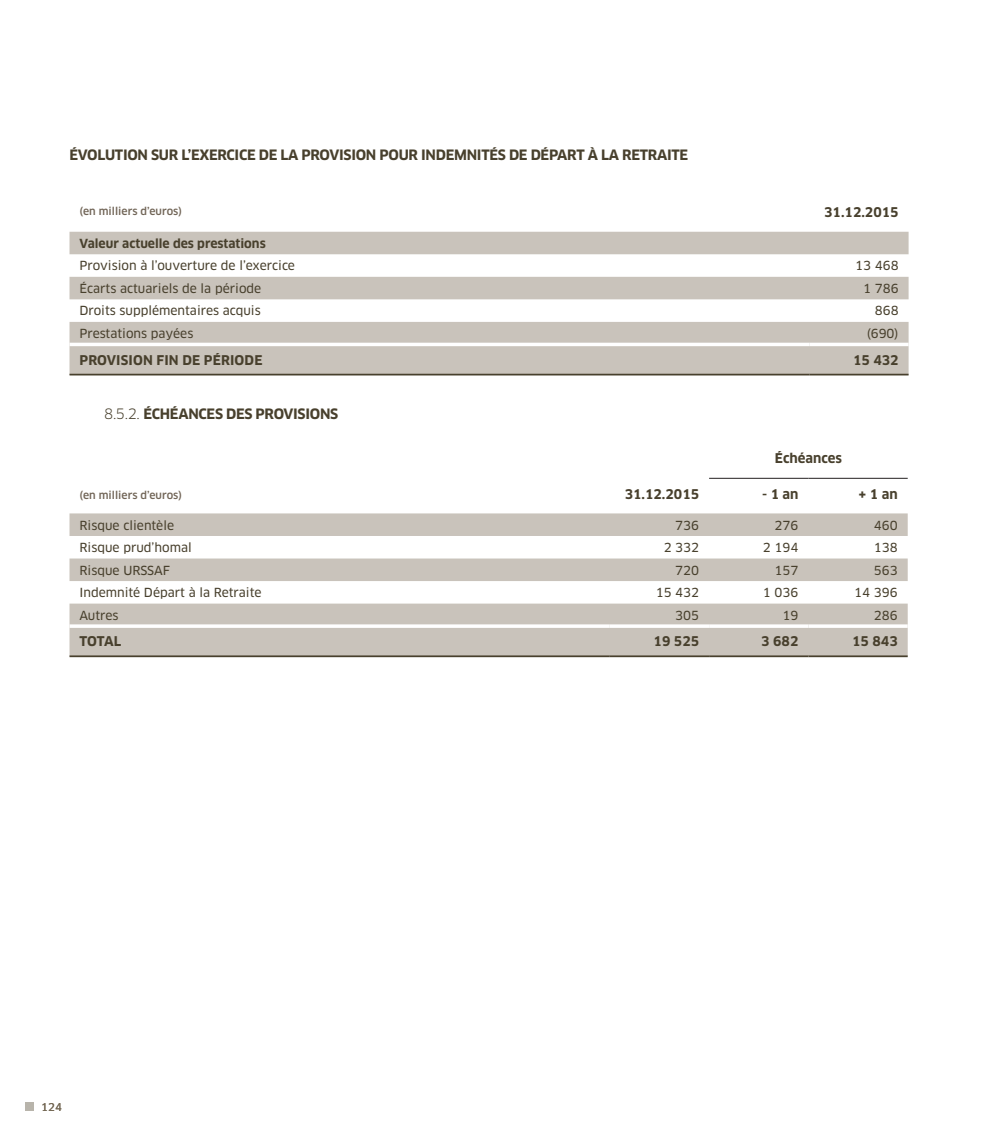
<style>
.page{position:relative;width:993px;height:1141px;background:#fff}
.page>*{position:absolute;margin:0;border:0;box-sizing:border-box;transform-origin:0 0}
.t1{font:700 14px "Clan OT";letter-spacing:-.02em;color:#48402d}
.t2{font:700 13.12px "Clan OT";color:#48402d}
.t3{font:12.25px "Clan OT News";color:#48402d}
.t4{font:700 12.25px "Clan OT";color:#48402d}
.t5{font:500 10.5px "Clan OT";color:#716557}
.t6{font:10.5px "Clan OT News";color:#756955}
.s1{font-weight:400}
</style>
<div class="page">
<div style="left:25px;top:1102px;width:9px;height:9px;background:#b8b4ab"></div>
<svg style="left:69px;top:232px;width:839px;height:142px;fill:#c9c3bb"></svg>
<hr style="left:69px;top:343px;width:740px;height:3px;background:#fff">
<hr style="left:69px;top:374px;width:740px;height:1px;background:#48402d">
<hr style="left:809px;top:343px;width:99px;height:3px;background:#fff">
<hr style="left:809px;top:374px;width:99px;height:1px;background:#48402d">
<svg style="left:69px;top:513px;width:838px;height:142px;fill:#c9c3bb"></svg>
<svg style="left:69px;top:624px;width:540px;height:4px"></svg>
<svg style="left:609px;top:624px;width:99px;height:4px"></svg>
<svg style="left:708px;top:624px;width:100px;height:4px"></svg>
<svg style="left:808px;top:624px;width:99px;height:4px"></svg>
<hr style="left:69px;top:655px;width:540px;height:2px;background:#48402d">
<hr style="left:609px;top:655px;width:99px;height:2px;background:#48402d">
<hr style="left:708px;top:655px;width:100px;height:2px;background:#48402d">
<hr style="left:808px;top:655px;width:99px;height:2px;background:#48402d">
<hr style="left:708px;top:478px;width:100px;height:1px;background:#231f20">
<hr style="left:808px;top:478px;width:99px;height:1px;background:#231f20">
<p class="t1" style="left:70px;top:147px;width:620px">ÉVOLUTION SUR L’EXERCICE DE LA PROVISION POUR INDEMNITÉS DE DÉPART À LA RETRAITE</p>
<p class="t5" style="left:79px;top:205px;width:104px">(en milliers d’euros)</p>
<p class="t2" style="left:824px;top:204px;width:76px">31.12.2015</p>
<p class="t4" style="left:79px;top:236px;width:188px">Valeur actuelle des prestations</p>
<p class="t3" style="left:79px;top:259px;width:217px">Provision à l’ouverture de l’exercice</p>
<p class="t3" style="left:854px;top:259px;width:45px">13 468</p>
<p class="t3" style="left:79px;top:281px;width:183px">Écarts actuariels de la période</p>
<p class="t3" style="left:862px;top:281px;width:37px">1 786</p>
<p class="t3" style="left:79px;top:304px;width:183px">Droits supplémentaires acquis</p>
<p class="t3" style="left:874px;top:304px;width:25px">868</p>
<p class="t3" style="left:79px;top:326px;width:115px">Prestations payées</p>
<p class="t3" style="left:866px;top:326px;width:33px">(690)</p>
<p class="t2" style="left:79px;top:352px;width:184px">PROVISION FIN DE PÉRIODE</p>
<p class="t2" style="left:852px;top:352px;width:47px">15 432</p>
<p class="t1" style="left:104px;top:406px;width:235px"><span class="s1">8.5.2.</span> ÉCHÉANCES DES PROVISIONS</p>
<p class="t5" style="left:79px;top:489px;width:104px">(en milliers d’euros)</p>
<p class="t2" style="left:624px;top:486px;width:76px">31.12.2015</p>
<p class="t2" style="left:774px;top:451px;width:68px">Échéances</p>
<p class="t2" style="left:761px;top:486px;width:38px">- 1 an</p>
<p class="t2" style="left:858px;top:486px;width:41px">+ 1 an</p>
<p class="t3" style="left:79px;top:518px;width:96px">Risque clientèle</p>
<p class="t3" style="left:675px;top:518px;width:25px">736</p>
<p class="t3" style="left:774px;top:518px;width:25px">276</p>
<p class="t3" style="left:873px;top:518px;width:25px">460</p>
<p class="t3" style="left:79px;top:540px;width:114px">Risque prud’homal</p>
<p class="t3" style="left:663px;top:540px;width:37px">2 332</p>
<p class="t3" style="left:762px;top:540px;width:37px">2 194</p>
<p class="t3" style="left:873px;top:540px;width:25px">138</p>
<p class="t3" style="left:79px;top:563px;width:92px">Risque URSSAF</p>
<p class="t3" style="left:675px;top:563px;width:25px">720</p>
<p class="t3" style="left:774px;top:563px;width:25px">157</p>
<p class="t3" style="left:873px;top:563px;width:25px">563</p>
<p class="t3" style="left:79px;top:585px;width:183px">Indemnité Départ à la Retraite</p>
<p class="t3" style="left:655px;top:585px;width:45px">15 432</p>
<p class="t3" style="left:762px;top:585px;width:37px">1 036</p>
<p class="t3" style="left:854px;top:585px;width:45px">14 396</p>
<p class="t3" style="left:79px;top:608px;width:41px">Autres</p>
<p class="t3" style="left:675px;top:608px;width:25px">305</p>
<p class="t3" style="left:782px;top:608px;width:17px">19</p>
<p class="t3" style="left:873px;top:608px;width:25px">286</p>
<p class="t2" style="left:79px;top:634px;width:43px">TOTAL</p>
<p class="t2" style="left:653px;top:634px;width:47px">19 525</p>
<p class="t2" style="left:761px;top:634px;width:39px">3 682</p>
<p class="t2" style="left:851px;top:634px;width:47px">15 843</p>
<p class="t6" style="left:41px;top:1101px;width:22px">124</p>
</div>
